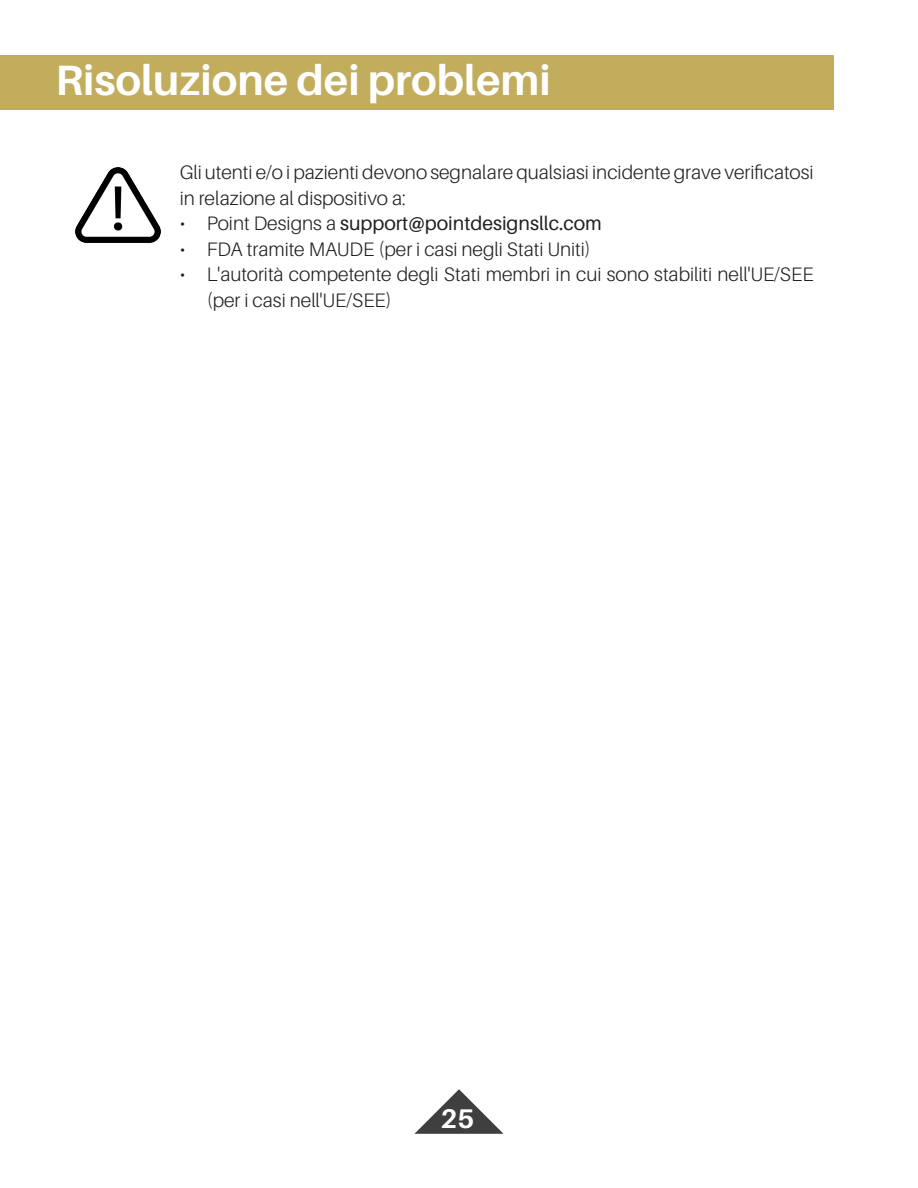
<style>
.page{position:relative;width:918px;height:1188px;background:#fff}
.page>*{position:absolute;margin:0;border:0;box-sizing:border-box;transform-origin:0 0}
.regular_paragraph{font:700 42.45px "Aileron";color:#fff}
.Paragraph_Style_1{font:700 27px "Aileron";color:#fff}
.Paragraph_Style_1-2{font:300 19.5px/25.5px "Aileron";color:#231f20}
.t1{font:19.5px "Aileron";color:#231f20}
.s1{font-weight:300}
</style>
<div class="page">
<hr style="left:917px;top:125px;width:1px;height:38px;background:#9d9fa2">
<img style="left:76px;top:167px;width:84px;height:76px">
<div style="left:0;top:55px;width:833px;height:55px;background:#c2ad5c"></div>
<svg style="left:414px;top:1089px;width:90px;height:45px"></svg>
<p class="regular_paragraph" style="left:56px;top:57px;width:497px">Risoluzione dei problemi</p>
<p class="Paragraph_Style_1-2" style="left:180px;top:160px;width:635px">Gli utenti e/o i pazienti devono segnalare qualsiasi incidente grave verificatosi in relazione al dispositivo a:</p>
<p class="t1" style="left:180px;top:213px;width:424px"><span class="s1">• Point Designs a</span> support@pointdesignsllc.com</p>
<p class="Paragraph_Style_1-2" style="left:180px;top:236px;width:413px">• FDA tramite MAUDE (per i casi negli Stati Uniti)</p>
<p class="Paragraph_Style_1-2" style="left:207px;top:262px;width:608px;text-indent:-27px">• L'autorità competente degli Stati membri in cui sono stabiliti nell'UE/SEE (per i casi nell'UE/SEE)</p>
<p class="Paragraph_Style_1" style="left:441px;top:1103px;width:35px">25</p>
</div>
